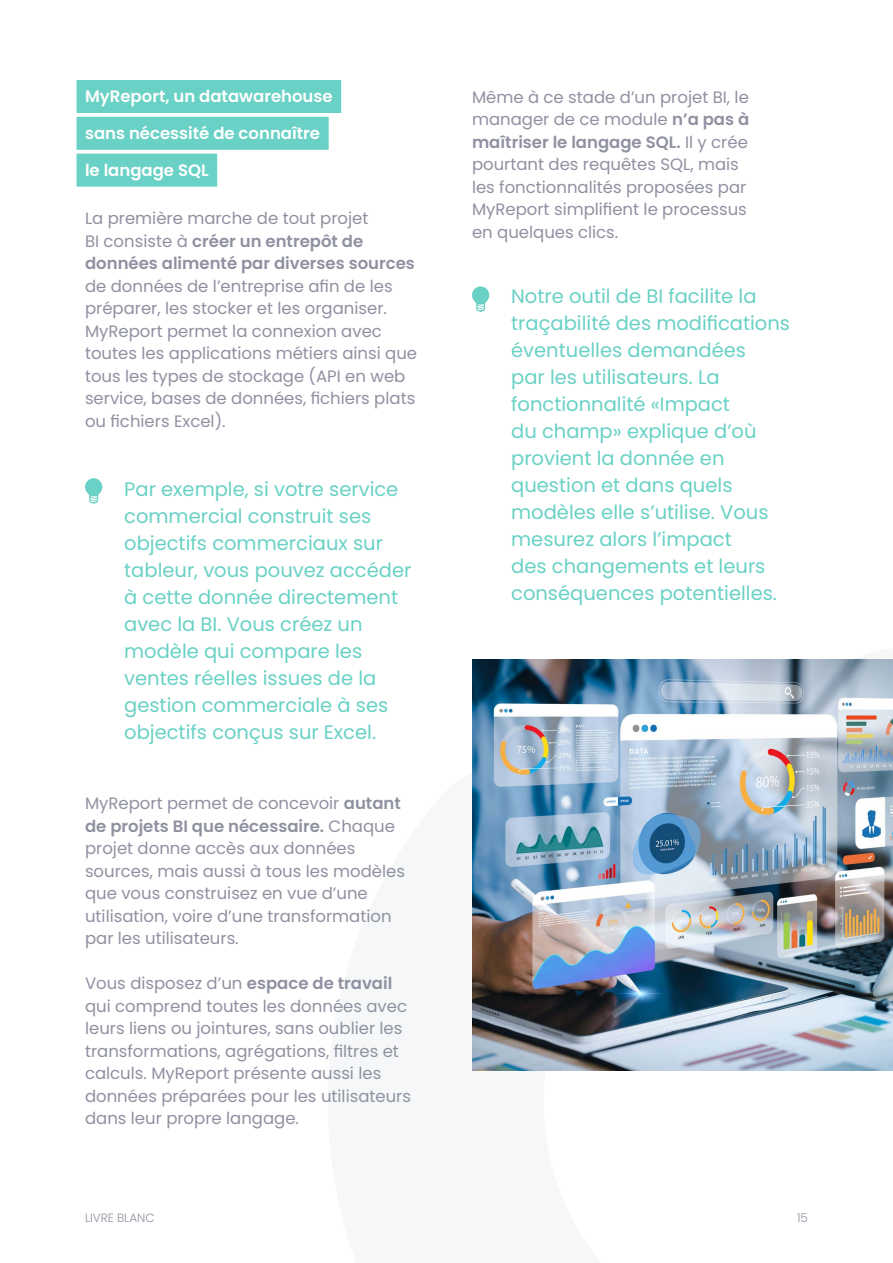
<style>
.page{position:relative;width:893px;height:1263px;background:#fff}
.page>*{position:absolute;margin:0;border:0;box-sizing:border-box;transform-origin:0 0}
.t1{font:19.5px/27px "Poppins";color:#69d1c5}
.t2{font:16.5px/22.5px "Poppins";color:#8f91a1}
.t3{font:600 16.5px/22.5px "Poppins";color:#8f91a1}
.t4{font:600 16.5px "Poppins";color:#fff}
.t5{font:300 12px "Poppins";color:#8f91a1}
.s1{font-weight:400}
.s2{font-weight:600}
</style>
<div class="page">
<div style="left:77px;top:80px;width:264px;height:33px;background:#69d1c5"></div>
<div style="left:77px;top:117px;width:252px;height:33px;background:#69d1c5"></div>
<div style="left:77px;top:154px;width:140px;height:33px;background:#69d1c5"></div>
<svg style="left:85px;top:478px;width:17px;height:26px"></svg>
<svg style="left:472px;top:286px;width:17px;height:26px"></svg>
<img style="left:472px;top:659px;width:421px;height:411px">
<p class="t4" style="left:85px;top:87px;width:249px">MyReport, un datawarehouse</p>
<p class="t4" style="left:85px;top:124px;width:237px">sans nécessité de connaître</p>
<p class="t4" style="left:85px;top:161px;width:125px">le langage SQL</p>
<p class="t3" style="left:85px;top:207px;width:331px"><span class="s1">La première marche de tout projet<br>BI consiste à</span> créer un entrepôt de données alimenté par diverses sources</p>
<p class="t2" style="left:85px;top:275px;width:334px">de données de l’entreprise afin de les préparer, les stocker et les organiser.<br>MyReport permet la connexion avec toutes les applications métiers ainsi que tous les types de stockage (API en web service, bases de données, fichiers plats ou fichiers Excel).</p>
<p class="t1" style="left:124px;top:475px;width:289px">Par exemple, si votre service commercial construit ses objectifs commerciaux sur tableur, vous pouvez accéder à cette donnée directement avec la BI. Vous créez un modèle qui compare les ventes réelles issues de la gestion commerciale à ses objectifs conçus sur Excel.</p>
<p class="t2" style="left:85px;top:792px;width:321px">MyReport permet de concevoir <span class="s2">autant de projets BI que nécessaire.</span> Chaque projet donne accès aux données sources, mais aussi à tous les modèles que vous construisez en vue d’une utilisation, voire d’une transformation par les utilisateurs.</p>
<p class="t2" style="left:85px;top:972px;width:328px">Vous disposez d’un <span class="s2">espace de travail </span>qui comprend toutes les données avec leurs liens ou jointures, sans oublier les transformations, agrégations, filtres et calculs. MyReport présente aussi les données préparées pour les utilisateurs dans leur propre langage.</p>
<p class="t2" style="left:472px;top:86px;width:279px">Même à ce stade d’un projet BI, le manager de ce module <span class="s2">n’a pas à maîtriser le langage SQL.</span> Il y crée pourtant des requêtes SQL, mais les fonctionnalités proposées par<br>MyReport simplifient le processus en quelques clics.</p>
<p class="t1" style="left:511px;top:283px;width:280px">Notre outil de BI facilite la traçabilité des modifications éventuelles demandées<br>par les utilisateurs. La fonctionnalité «Impact<br>du champ» explique d’où provient la donnée en question et dans quels modèles elle s’utilise. Vous mesurez alors l’impact<br>des changements et leurs conséquences potentielles.</p>
<p class="t5" style="left:85px;top:1210px;width:71px">LIVRE BLANC</p>
<p class="t5" style="left:797px;top:1210px;width:12px">15</p>
</div>
